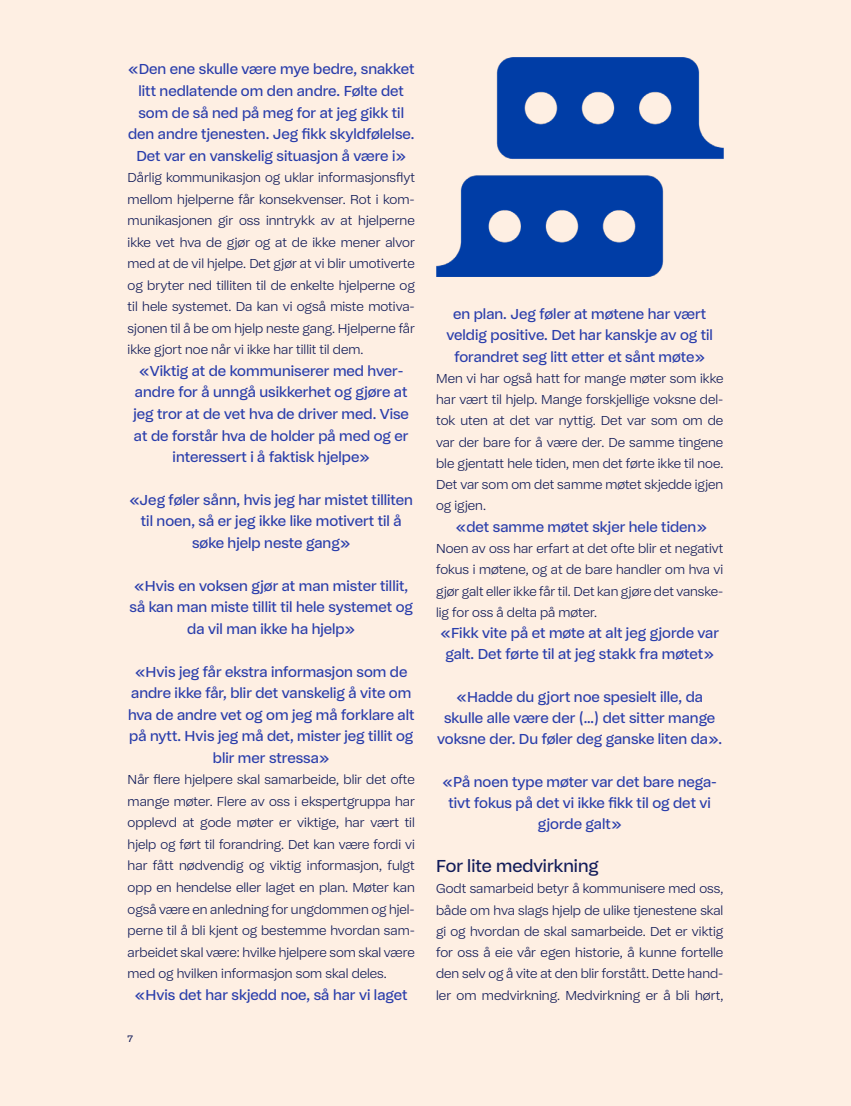
<style>
.page{position:relative;width:851px;height:1106px;background:#fff}
.page>*{position:absolute;margin:0;border:0;box-sizing:border-box;transform-origin:0 0}
.t1{font:18px "Barneombudet";color:#121c59}
.t2{font:15px/21.5px "Barneombudet";color:#293dab;text-align:center}
.t3{font:300 13.5px/21.5px "Barneombudet";color:#121c59;text-align:justify}
.t4{font:9.75px "Barneombudet";color:#121c59}
</style>
<div class="page">
<div style="left:0;top:0;width:850px;height:1106px;background:#feefe3"></div>
<img style="left:436px;top:57px;width:287px;height:219px">
<p class="t2" style="left:128px;top:58px;width:288px">«Den ene skulle være mye bedre, snakket litt nedlatende om den andre. Følte det som de så ned på meg for at jeg gikk til den andre tjenesten. Jeg fikk skyldfølelse.<br>Det var en vanskelig situasjon å være i»</p>
<p class="t3" style="left:128px;top:167px;width:289px">Dårlig kommunikasjon og uklar informasjonsflyt mellom hjelperne får konsekvenser. Rot i kom&shy;munikasjonen gir oss inntrykk av at hjelperne ikke vet hva de gjør og at de ikke mener alvor med at de vil hjelpe. Det gjør at vi blir umotiverte og bryter ned tilliten til de enkelte hjelperne og til hele systemet. Da kan vi også miste motiva&shy;sjonen til å be om hjelp neste gang. Hjelperne får ikke gjort noe når vi ikke har tillit til dem.</p>
<p class="t2" style="left:133px;top:360px;width:277px">«Viktig at de kommuniserer med hver&shy;andre for å unngå usikkerhet og gjøre at jeg tror at de vet hva de driver med. Vise at de forstår hva de holder på med og er interessert i å faktisk hjelpe»</p>
<p class="t2" style="left:129px;top:489px;width:285px">«Jeg føler sånn, hvis jeg har mistet tilliten til noen, så er jeg ikke like motivert til å søke hjelp neste gang»</p>
<p class="t2" style="left:129px;top:574px;width:285px">«Hvis en voksen gjør at man mister tillit, så kan man miste tillit til hele systemet og da vil man ikke ha hjelp»</p>
<p class="t2" style="left:128px;top:660px;width:288px">«Hvis jeg får ekstra informasjon som de andre ikke får, blir det vanskelig å vite om hva de andre vet og om jeg må forklare alt på nytt. Hvis jeg må det, mister jeg tillit og blir mer stressa»</p>
<p class="t3" style="left:128px;top:769px;width:289px">Når flere hjelpere skal samarbeide, blir det ofte mange møter. Flere av oss i ekspertgruppa har opplevd at gode møter er viktige, har vært til hjelp og ført til forandring. Det kan være fordi vi har fått nødvendig og viktig informasjon, fulgt opp en hendelse eller laget en plan. Møter kan også være en anledning for ungdommen og hjel&shy;perne til å bli kjent og bestemme hvordan sam&shy;arbeidet skal være: hvilke hjelpere som skal være med og hvilken informasjon som skal deles.</p>
<p class="t2" style="left:135px;top:983px;width:274px">«Hvis det har skjedd noe, så har vi laget</p>
<p class="t4" style="left:128px;top:1033px;width:7px">7</p>
<p class="t2" style="left:446px;top:303px;width:268px">en plan. Jeg føler at møtene har vært veldig positive. Det har kanskje av og til forandret seg litt etter et sånt møte»</p>
<p class="t3" style="left:436px;top:367px;width:289px">Men vi har også hatt for mange møter som ikke har vært til hjelp. Mange forskjellige voksne del&shy;tok uten at det var nyttig. Det var som om de var der bare for å være der. De samme tingene ble gjentatt hele tiden, men det førte ikke til noe.<br>Det var som om det samme møtet skjedde igjen og igjen.</p>
<p class="t2" style="left:456px;top:515px;width:252px">«det samme møtet skjer hele tiden»</p>
<p class="t3" style="left:436px;top:537px;width:289px">Noen av oss har erfart at det ofte blir et negativt fokus i møtene, og at de bare handler om hva vi gjør galt eller ikke får til. Det kan gjøre det vanske&shy;lig for oss å delta på møter.</p>
<p class="t2" style="left:440px;top:622px;width:280px">«Fikk vite på et møte at alt jeg gjorde var galt. Det førte til at jeg stakk fra møtet»</p>
<p class="t2" style="left:437px;top:686px;width:286px">«Hadde du gjort noe spesielt ille, da skulle alle være der (…) det sitter mange voksne der. Du føler deg ganske liten da».</p>
<p class="t2" style="left:442px;top:771px;width:276px">«På noen type møter var det bare nega&shy;tivt fokus på det vi ikke fikk til og det vi gjorde galt»</p>
<h1 class="t1" style="left:436px;top:855px;width:164px">For lite medvirkning</h1>
<p class="t3" style="left:436px;top:878px;width:289px">Godt samarbeid betyr å kommunisere med oss, både om hva slags hjelp de ulike tjenestene skal gi og hvordan de skal samarbeide. Det er viktig for oss å eie vår egen historie, å kunne fortelle den selv og å vite at den blir forstått. Dette hand&shy;ler om medvirkning. Medvirkning er å bli hørt,</p>
</div>
